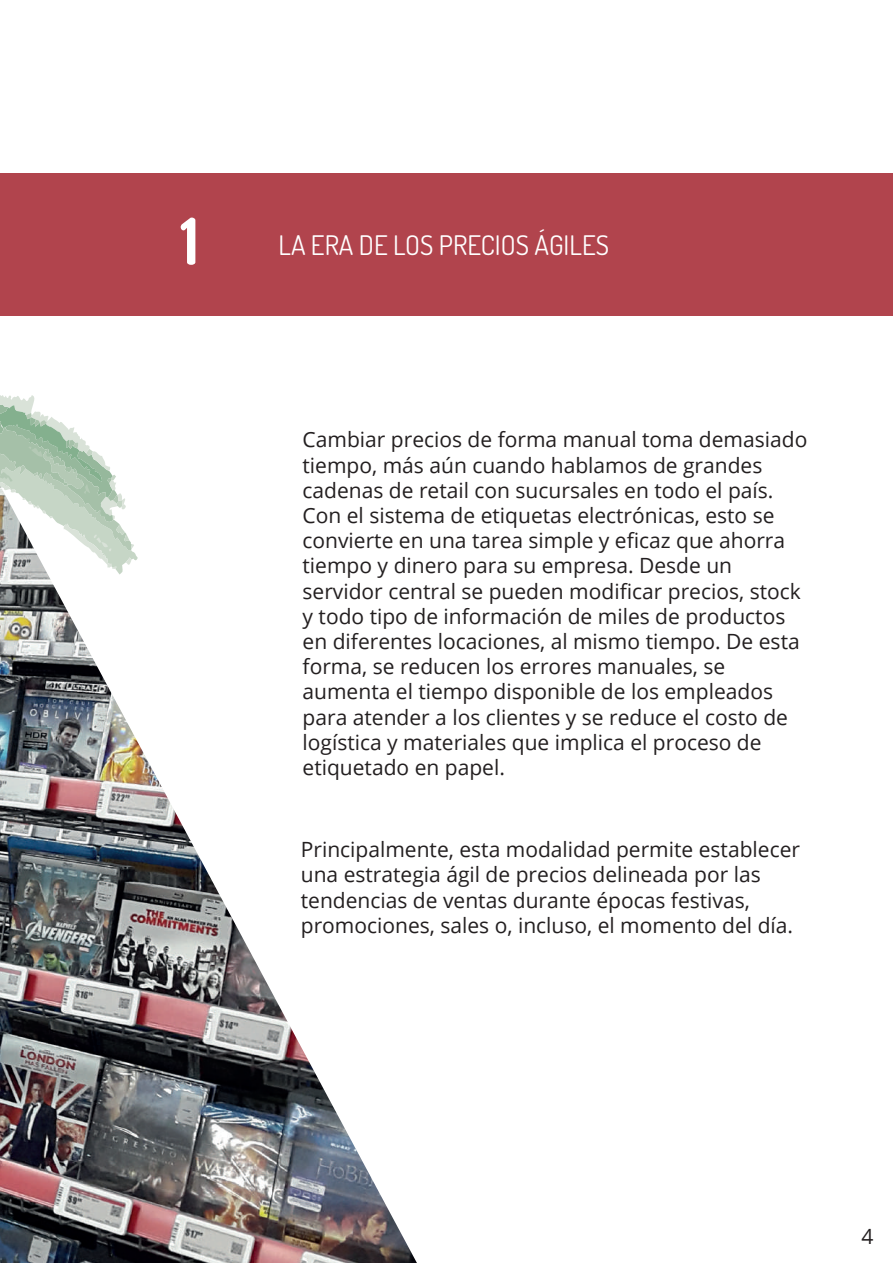
<style>
.page{position:relative;width:893px;height:1263px;background:#fff}
.page>*{position:absolute;margin:0;border:0;box-sizing:border-box;transform-origin:0 0}
.t1{font:700 64.5px "Dosis";color:#fff}
.t2{font:27px "Dosis";color:#fff}
.t3{font:21px/25.2px "Open Sans";color:#231f20}
</style>
<div class="page">
<img style="left:0;top:574px;width:417px;height:689px">
<div style="left:0;top:174px;width:893px;height:142px;background:#b1444d"></div>
<svg style="left:0;top:395px;width:138px;height:179px"></svg>
<h1 class="t1" style="left:180px;top:200px;width:20px">1</h1>
<p class="t2" style="left:278px;top:227px;width:332px">LA ERA DE LOS PRECIOS ÁGILES</p>
<p class="t3" style="left:303px;top:427px;width:506px">Cambiar precios de forma manual toma demasiado tiempo, más aún cuando hablamos de grandes cadenas de retail con sucursales en todo el país.<br>Con el sistema de etiquetas electrónicas, esto se convierte en una tarea simple y eficaz que ahorra tiempo y dinero para su empresa. Desde un servidor central se pueden modificar precios, stock y todo tipo de información de miles de productos en diferentes locaciones, al mismo tiempo. De esta forma, se reducen los errores manuales, se aumenta el tiempo disponible de los empleados para atender a los clientes y se reduce el costo de logística y materiales que implica el proceso de etiquetado en papel.</p>
<p class="t3" style="left:301px;top:836px;width:501px">Principalmente, esta modalidad permite establecer una estrategia ágil de precios delineada por las tendencias de ventas durante épocas festivas, promociones, sales o, incluso, el momento del día.</p>
<p class="t3" style="left:861px;top:1223px;width:14px">4</p>
</div>
